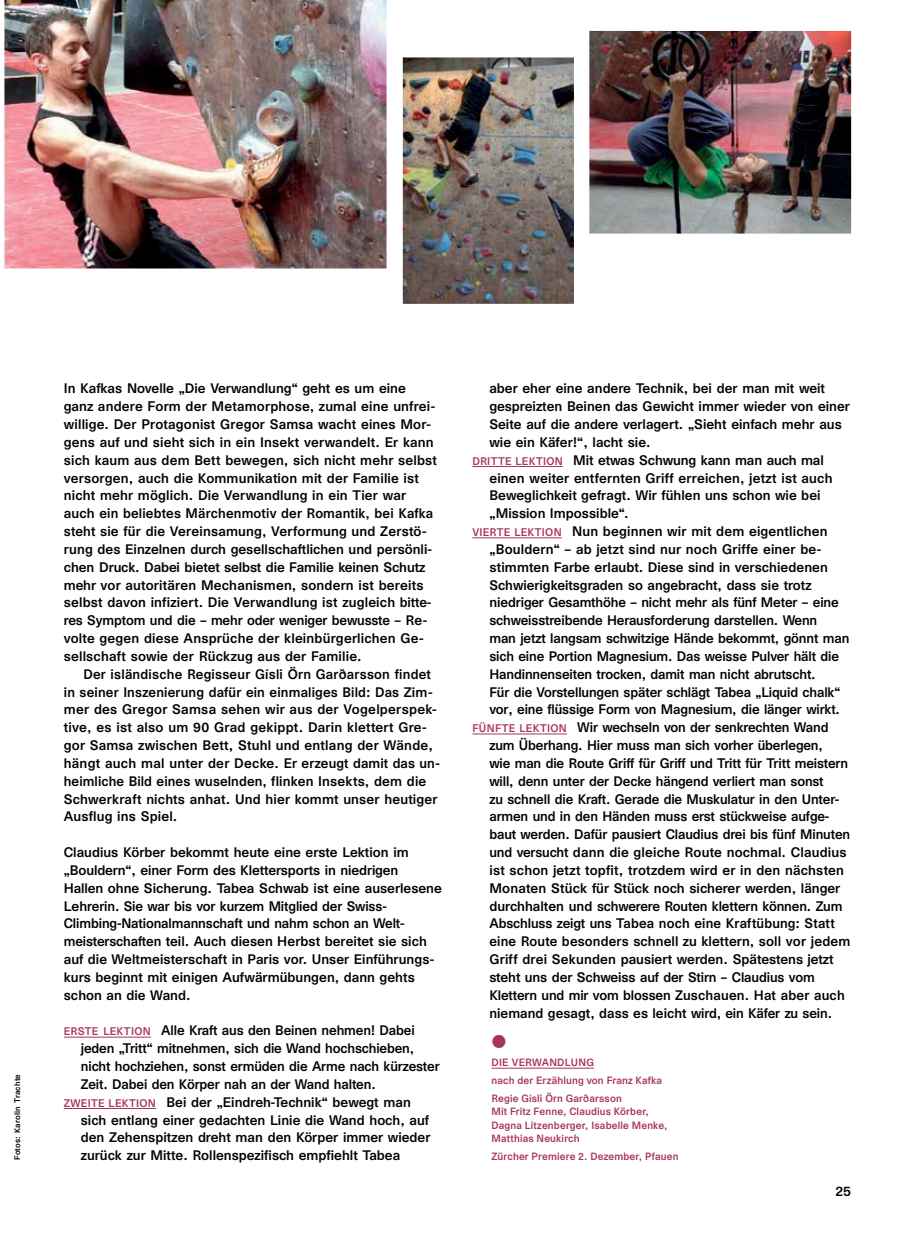
<style>
.page{position:relative;width:915px;height:1234px;background:#fff}
.page>*{position:absolute;margin:0;border:0;box-sizing:border-box;transform-origin:0 0}
.t1{font:33px "Zoe Neue Sixty B";color:#a7335d}
.t2{font:12.75px/17.9px "Zoe Delta";color:#000}
.t3{font:9.75px/17.7px "Zoe Delta";letter-spacing:.02em;color:#a7335d}
.t4{font:7.5px "Zoe Neue Sixty B";letter-spacing:.03em;color:#000}
.s1{font-size:10.2px;color:#a7335d}
</style>
<div class="page">
<hr style="left:64px;top:1036px;width:87px;height:1px;background:#a7335d">
<hr style="left:64px;top:1107px;width:92px;height:1px;background:#a7335d">
<hr style="left:472px;top:466px;width:90px;height:1px;background:#a7335d">
<hr style="left:472px;top:537px;width:89px;height:1px;background:#a7335d">
<hr style="left:472px;top:733px;width:94px;height:1px;background:#a7335d">
<img style="left:4px;top:0;width:846px;height:304px">
<hr style="left:491px;top:1067px;width:103px;height:1px;background:#a7335d">
<p class="t4" style="left:13px;top:1159px;width:88px;rotate:-90deg">Fotos: Karolin Trachte</p>
<p class="t2" style="left:64px;top:379px;width:374px">In Kafkas Novelle „Die Verwandlung“ geht es um eine ganz andere Form der Metamorphose, zumal eine unfrei&shy;willige. Der Protagonist Gregor Samsa wacht eines Mor&shy;gens auf und sieht sich in ein Insekt verwandelt. Er kann sich kaum aus dem Bett bewegen, sich nicht mehr selbst versorgen, auch die Kommunikation mit der Familie ist nicht mehr möglich. Die Verwandlung in ein Tier war auch ein beliebtes Märchenmotiv der Romantik, bei Kafka steht sie für die Vereinsamung, Verformung und Zerstö&shy;rung des Einzelnen durch gesellschaftlichen und persönli&shy;chen Druck. Dabei bietet selbst die Familie keinen Schutz mehr vor autoritären Mechanismen, sondern ist bereits selbst davon infiziert. Die Verwandlung ist zugleich bitte&shy;res Symptom und die – mehr oder weniger bewusste – Re&shy;volte gegen diese Ansprüche der kleinbürgerlichen Ge&shy;sellschaft sowie der Rückzug aus der Familie.</p>
<p class="t2" style="left:64px;top:664px;width:377px;text-indent:20px">Der isländische Regisseur Gísli Örn Garðarsson findet in seiner Inszenierung dafür ein einmaliges Bild: Das Zim&shy;mer des Gregor Samsa sehen wir aus der Vogelperspek&shy;tive, es ist also um 90 Grad gekippt. Darin klettert Gre&shy;gor Samsa zwischen Bett, Stuhl und entlang der Wände, hängt auch mal unter der Decke. Er erzeugt damit das un&shy;heimliche Bild eines wuselnden, flinken Insekts, dem die Schwerkraft nichts anhat. Und hier kommt unser heutiger Ausflug ins Spiel.</p>
<p class="t2" style="left:64px;top:842px;width:379px">Claudius Körber bekommt heute eine erste Lektion im „Bouldern“, einer Form des Klettersports in niedrigen<br>Hallen ohne Sicherung. Tabea Schwab ist eine auserlesene Lehrerin. Sie war bis vor kurzem Mitglied der Swiss-Climbing-Nationalmannschaft und nahm schon an Welt&shy;meisterschaften teil. Auch diesen Herbst bereitet sie sich auf die Weltmeisterschaft in Paris vor. Unser Einführungs&shy;kurs beginnt mit einigen Aufwärmübungen, dann gehts schon an die Wand.</p>
<p class="t2" style="left:64px;top:1020px;width:352px"><span class="s1">ERSTE LEKTION</span> Alle Kraft aus den Beinen nehmen! Dabei</p>
<p class="t2" style="left:81px;top:1038px;width:335px">jeden „Tritt“ mitnehmen, sich die Wand hochschieben,</p>
<p class="t2" style="left:81px;top:1056px;width:360px">nicht hochziehen, sonst ermüden die Arme nach kürzester</p>
<p class="t2" style="left:81px;top:1074px;width:296px">Zeit. Dabei den Körper nah an der Wand halten.</p>
<p class="t2" style="left:64px;top:1092px;width:348px"><span class="s1">ZWEITE LEKTION</span> Bei der „Eindreh-Technik“ bewegt man</p>
<p class="t2" style="left:81px;top:1109px;width:349px">sich entlang einer gedachten Linie die Wand hoch, auf</p>
<p class="t2" style="left:81px;top:1127px;width:351px">den Zehenspitzen dreht man den Körper immer wieder</p>
<p class="t2" style="left:81px;top:1145px;width:321px">zurück zur Mitte. Rollenspezifisch empfiehlt Tabea</p>
<p class="t2" style="left:489px;top:379px;width:337px">aber eher eine andere Technik, bei der man mit weit</p>
<p class="t2" style="left:489px;top:397px;width:362px">gespreizten Beinen das Gewicht immer wieder von einer</p>
<p class="t2" style="left:489px;top:414px;width:354px">Seite auf die andere verlagert. „Sieht einfach mehr aus</p>
<p class="t2" style="left:489px;top:432px;width:163px">wie ein Käfer!“, lacht sie.</p>
<p class="t2" style="left:472px;top:450px;width:353px"><span class="s1">DRITTE LEKTION</span> Mit etwas Schwung kann man auch mal</p>
<p class="t2" style="left:489px;top:468px;width:344px">einen weiter entfernten Griff erreichen, jetzt ist auch</p>
<p class="t2" style="left:489px;top:486px;width:332px">Beweglichkeit gefragt. Wir fühlen uns schon wie bei</p>
<p class="t2" style="left:489px;top:504px;width:141px">„Mission Impossible“.</p>
<p class="t2" style="left:472px;top:521px;width:357px"><span class="s1">VIERTE LEKTION</span> Nun beginnen wir mit dem eigentlichen</p>
<p class="t2" style="left:489px;top:539px;width:333px">„Bouldern“ – ab jetzt sind nur noch Griffe einer be-</p>
<p class="t2" style="left:489px;top:557px;width:340px">stimmten Farbe erlaubt. Diese sind in verschiedenen</p>
<p class="t2" style="left:489px;top:575px;width:323px">Schwierigkeitsgraden so angebracht, dass sie trotz</p>
<p class="t2" style="left:489px;top:593px;width:351px">niedriger Gesamthöhe – nicht mehr als fünf Meter – eine</p>
<p class="t2" style="left:489px;top:610px;width:329px">schweisstreibende Herausforderung darstellen. Wenn</p>
<p class="t2" style="left:489px;top:628px;width:361px">man jetzt langsam schwitzige Hände bekommt, gönnt man</p>
<p class="t2" style="left:489px;top:646px;width:351px">sich eine Portion Magnesium. Das weisse Pulver hält die</p>
<p class="t2" style="left:489px;top:664px;width:327px">Handinnenseiten trocken, damit man nicht abrutscht.</p>
<p class="t2" style="left:489px;top:682px;width:352px">Für die Vorstellungen später schlägt Tabea „Liquid chalk“</p>
<p class="t2" style="left:489px;top:700px;width:352px">vor, eine flüssige Form von Magnesium, die länger wirkt.</p>
<p class="t2" style="left:472px;top:717px;width:357px"><span class="s1">FÜNFTE LEKTION</span> Wir wechseln von der senkrechten Wand</p>
<p class="t2" style="left:489px;top:735px;width:335px">zum Überhang. Hier muss man sich vorher überlegen,</p>
<p class="t2" style="left:489px;top:753px;width:360px">wie man die Route Griff für Griff und Tritt für Tritt meistern</p>
<p class="t2" style="left:489px;top:771px;width:336px">will, denn unter der Decke hängend verliert man sonst</p>
<p class="t2" style="left:489px;top:789px;width:351px">zu schnell die Kraft. Gerade die Muskulatur in den Unter-</p>
<p class="t2" style="left:489px;top:806px;width:341px">armen und in den Händen muss erst stückweise aufge-</p>
<p class="t2" style="left:489px;top:824px;width:362px">baut werden. Dafür pausiert Claudius drei bis fünf Minuten</p>
<p class="t2" style="left:489px;top:842px;width:358px">und versucht dann die gleiche Route nochmal. Claudius</p>
<p class="t2" style="left:489px;top:860px;width:356px">ist schon jetzt topfit, trotzdem wird er in den nächsten</p>
<p class="t2" style="left:489px;top:878px;width:352px">Monaten Stück für Stück noch sicherer werden, länger</p>
<p class="t2" style="left:489px;top:896px;width:354px">durchhalten und schwerere Routen klettern können. Zum</p>
<p class="t2" style="left:489px;top:913px;width:347px">Abschluss zeigt uns Tabea noch eine Kraftübung: Statt</p>
<p class="t2" style="left:489px;top:931px;width:362px">eine Route besonders schnell zu klettern, soll vor jedem</p>
<p class="t2" style="left:489px;top:949px;width:345px">Griff drei Sekunden pausiert werden. Spätestens jetzt</p>
<p class="t2" style="left:489px;top:967px;width:327px">steht uns der Schweiss auf der Stirn – Claudius vom</p>
<p class="t2" style="left:489px;top:985px;width:357px">Klettern und mir vom blossen Zuschauen. Hat aber auch</p>
<p class="t2" style="left:489px;top:1003px;width:344px">niemand gesagt, dass es leicht wird, ein Käfer zu sein.</p>
<h1 class="t1" style="left:488px;top:1020px;width:22px">•</h1>
<p class="t3" style="left:491px;top:1053px;width:172px">DIE VERWANDLUNG<br>nach der Erzählung von Franz Kafka<br>Regie Gísli Örn Garðarsson</p>
<p class="t3" style="left:491px;top:1104px;width:177px;line-height:13.5px">Mit Fritz Fenne, Claudius Körber,<br>Dagna Litzenberger, Isabelle Menke,<br>Matthias Neukirch</p>
<p class="t3" style="left:491px;top:1146px;width:188px">Zürcher Premiere 2. Dezember, Pfauen</p>
<p class="t2" style="left:835px;top:1181px;width:17px">25</p>
</div>
